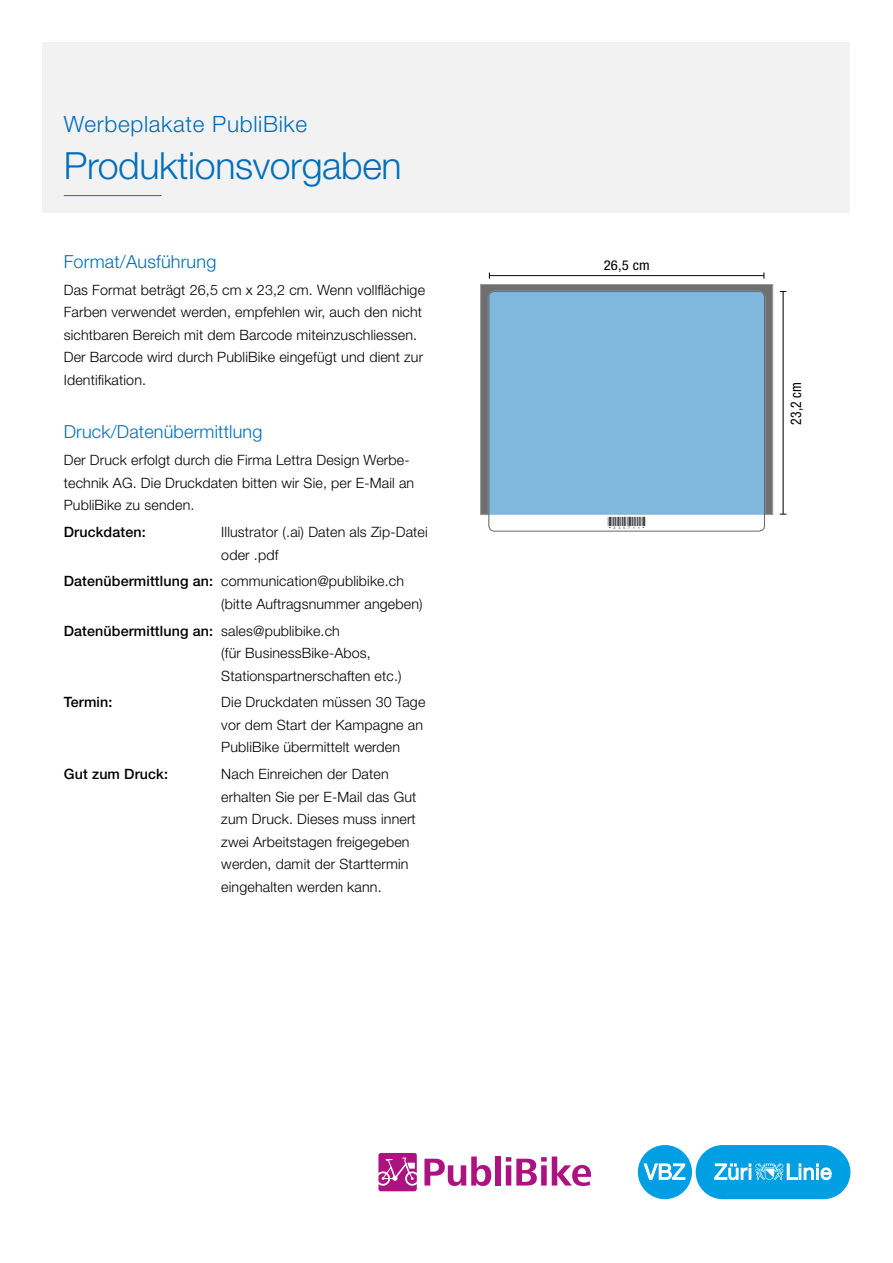
<style>
.page{position:relative;width:893px;height:1263px;background:#fff}
.page>*{position:absolute;margin:0;border:0;box-sizing:border-box;transform-origin:0 0}
.t1{font:300 37.5px "Helvetica Neue LT Std";letter-spacing:-.01em;color:#006fb9}
.t2{font:300 22.5px "Helvetica Neue LT Std";letter-spacing:.03em;color:#006fb9}
.t3{font:300 18px "Helvetica Neue LT Std";letter-spacing:.01em;color:#006fb9}
.t4{font:condensed 14.7px "Helvetica Neue LT Std";color:#000;scale:.92 1}
.t5{font:300 14.25px/22.5px "Helvetica Neue LT Std";letter-spacing:.01em;color:#000}
.t6{font:500 14.25px "Helvetica Neue LT Std";letter-spacing:.01em;color:#000}
.t7{font:condensed 13.65px "Helvetica Neue LT Std";color:#000;scale:1.08 1}
.s1{font-weight:500}
</style>
<div class="page">
<div style="left:43px;top:43px;width:807px;height:170px;background:#f2f2f2"></div>
<hr style="left:64px;top:195px;width:98px;height:1px;background:#006fb9">
<svg style="left:424px;top:1156px;width:67px;height:30px"></svg>
<div style="left:495px;top:1156px;width:6px;height:29px;background:#ad1380"></div>
<svg style="left:506px;top:1156px;width:85px;height:30px"></svg>
<svg style="left:378px;top:1153px;width:39px;height:38px"></svg>
<div style="left:696px;top:1145px;width:154px;height:54px;background:#009fe3;border-radius:27px"></div>
<div style="left:638px;top:1145px;width:54px;height:54px;background:#009fe3;border-radius:50%"></div>
<svg style="left:643px;top:1163px;width:42px;height:17px"></svg>
<svg style="left:714px;top:1163px;width:118px;height:17px"></svg>
<svg style="left:480px;top:284px;width:293px;height:231px"></svg>
<div style="left:489px;top:292px;width:276px;height:223px;background:#80b7dc"></div>
<hr style="left:489px;top:275px;width:275px;height:1px;background:#000">
<hr style="left:783px;top:291px;width:1px;height:223px;background:#000">
<h2 class="t2" style="left:64px;top:110px;width:245px">Werbeplakate PubliBike</h2>
<h1 class="t1" style="left:64px;top:142px;width:339px">Produktionsvorgaben</h1>
<p class="t3" style="left:64px;top:251px;width:154px">Format/Ausführung</p>
<p class="t5" style="left:64px;top:278px;width:363px">Das Format beträgt 26,5 cm x 23,2 cm. Wenn vollflächige Farben verwendet werden, empfehlen wir, auch den nicht sichtbaren Bereich mit dem Barcode miteinzuschliessen.<br>Der Barcode wird durch PubliBike eingefügt und dient zur Identifikation.</p>
<p class="t3" style="left:64px;top:421px;width:200px">Druck/Datenübermittlung</p>
<p class="t5" style="left:64px;top:449px;width:352px">Der Druck erfolgt durch die Firma Lettra Design Werbe&shy;technik AG. Die Druckdaten bitten wir Sie, per E-Mail an<br>PubliBike zu senden.</p>
<p class="t6" style="left:64px;top:523px;width:83px">Druckdaten:</p>
<p class="t5" style="left:221px;top:520px;width:208px">Illustrator (.ai) Daten als Zip-Datei oder .pdf</p>
<p class="t5" style="left:221px;top:570px;width:203px;text-indent:-158px"><span class="s1">Datenübermittlung an:</span> communication@publibike.ch (bitte Auftragsnummer angeben)</p>
<p class="t5" style="left:221px;top:619px;width:182px;text-indent:-158px"><span class="s1">Datenübermittlung an:</span> sales@publibike.ch<br>(für BusinessBike-Abos,<br>Stationspartnerschaften etc.)</p>
<p class="t6" style="left:64px;top:694px;width:50px">Termin:</p>
<p class="t5" style="left:221px;top:691px;width:206px">Die Druckdaten müssen 30 Tage vor dem Start der Kampagne an<br>PubliBike übermittelt werden</p>
<p class="t6" style="left:64px;top:765px;width:106px">Gut zum Druck:</p>
<p class="t5" style="left:221px;top:762px;width:197px">Nach Einreichen der Daten erhalten Sie per E-Mail das Gut zum Druck. Dieses muss innert zwei Arbeitstagen freigegeben werden, damit der Starttermin eingehalten werden kann.</p>
<p class="t7" style="left:604px;top:258px;width:44px">26,5 cm</p>
<p class="t4" style="left:787px;top:425px;width:48px;rotate:-90deg">23,2 cm</p>
</div>
